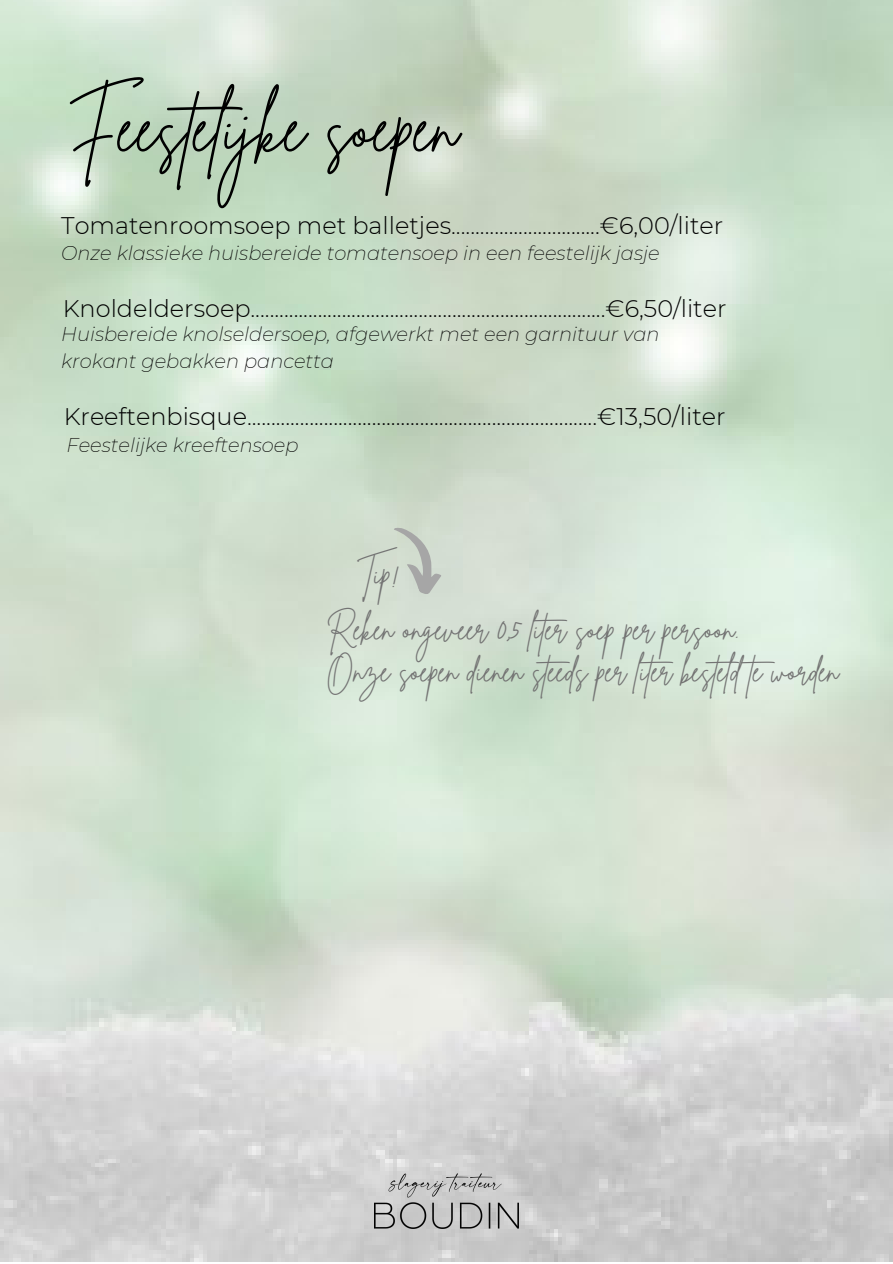
<style>
.page{position:relative;width:893px;height:1264px;background:#fff}
.page>*{position:absolute;margin:0;border:0;box-sizing:border-box;transform-origin:0 0}
.t1{font:67.5px "Brittany Signature";color:#000}
.t2{font:30.75px "Brittany Signature";color:#737373}
.t3{font:30px/41.5px "Brittany Signature";color:#737373}
.t4{font:300 24px "Montserrat";color:#000}
.t5{font:italic 200 19.5px/27px "Montserrat";color:#000}
</style>
<div class="page">
<img style="left:0;top:0;width:892px;height:1261px">
<img style="left:374px;top:1173px;width:144px;height:55px">
<svg style="left:390px;top:518px;width:56px;height:79px;background:#c9d1c7"></svg>
<h1 class="t1" style="left:66px;top:84px;width:393px">Feestelijke soepen</h1>
<p class="t4" style="left:61px;top:211px;width:663px">Tomatenroomsoep met balletjes...............................€6,00/liter</p>
<p class="t5" style="left:61px;top:239px;width:600px">Onze klassieke huisbereide tomatensoep in een feestelijk jasje</p>
<p class="t4" style="left:63px;top:293px;width:665px">Knoldeldersoep..........................................................................€6,50/liter</p>
<p class="t5" style="left:61px;top:320px;width:599px">Huisbereide knolseldersoep, afgewerkt met een garnituur van krokant gebakken pancetta</p>
<p class="t4" style="left:64px;top:402px;width:663px">Kreeftenbisque.........................................................................€13,50/liter</p>
<p class="t5" style="left:66px;top:432px;width:234px">Feestelijke kreeftensoep</p>
<p class="t2" style="left:357px;top:554px;width:44px">Tip!</p>
<p class="t3" style="left:326px;top:609px;width:514px">Reken ongeveer 0,5 liter soep per persoon.<br>Onze soepen dienen steeds per liter besteld te worden</p>
</div>
